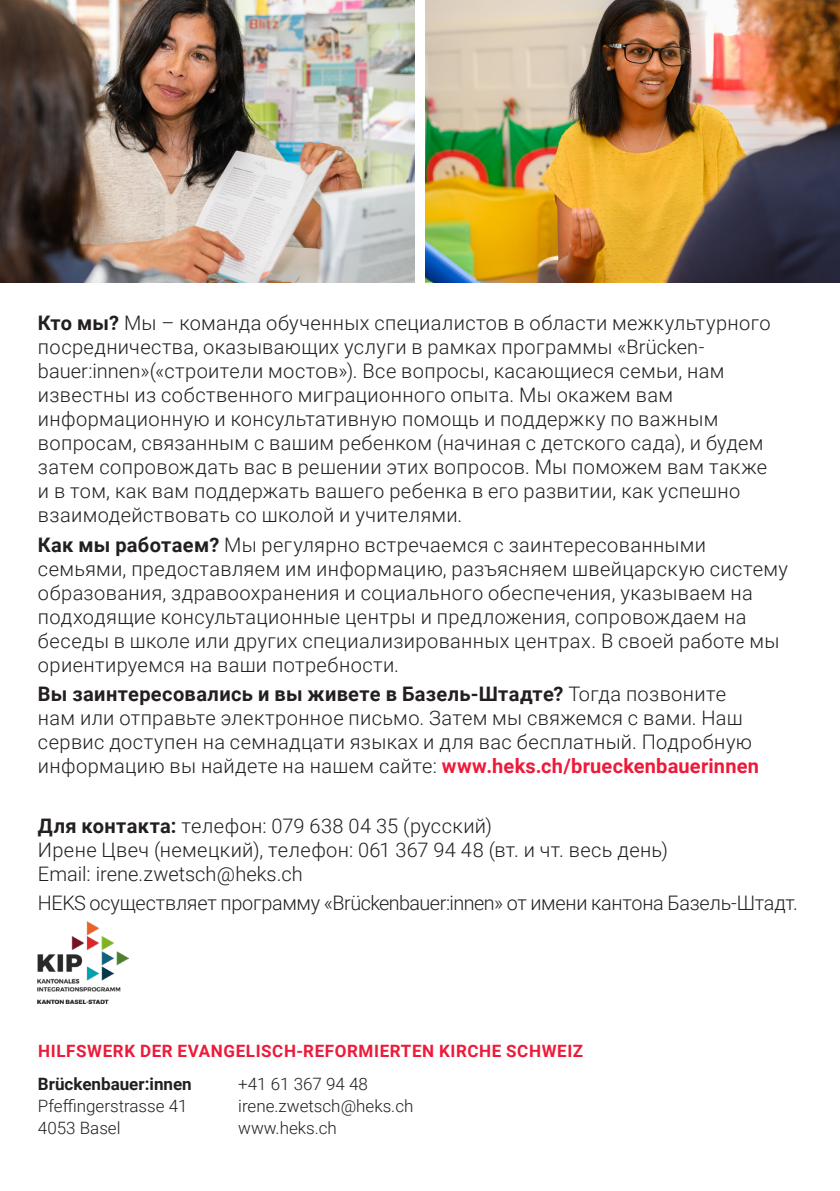
<style>
.page{position:relative;width:840px;height:1191px;background:#fff}
.page>*{position:absolute;margin:0;border:0;box-sizing:border-box;transform-origin:0 0}
.t1{font:300 20px/24px "Roboto";letter-spacing:.02em;color:#231f20}
.t2{font:300 20px "Roboto";letter-spacing:-.015em;color:#231f20}
.t3{font:300 17px "Roboto";color:#231f20}
.t4{font:700 17px "Roboto";letter-spacing:.035em;color:#ed1a3a}
.t5{font:700 17px "Roboto";color:#231f20}
.s1{font-weight:700}
.s2{font-weight:700;color:#ed1a3a}
</style>
<div class="page">
<img style="left:0;top:0;width:414px;height:283px">
<img style="left:425px;top:0;width:414px;height:283px">
<img style="left:38px;top:921px;width:90px;height:82px">
<p class="t1" style="left:38px;top:310px;width:733px"><span class="s1">Кто мы?</span> Мы – команда обученных специалистов в области межкультурного посредничества, оказывающих услуги в рамках программы «Brücken&shy;bauer:innen»(«строители мостов»). Все вопросы, касающиеся семьи, нам известны из собственного миграционного опыта. Мы окажем вам информационную и консультативную помощь и поддержку по важным вопросам, связанным с вашим ребенком (начиная с детского сада), и будем затем сопровождать вас в решении этих вопросов. Мы поможем вам также и в том, как вам поддержать вашего ребенка в его развитии, как успешно взаимодействовать со школой и учителями.</p>
<p class="t1" style="left:38px;top:531px;width:751px"><span class="s1">Как мы работаем?</span> Мы регулярно встречаемся с заинтересованными семьями, предоставляем им информацию, разъясняем швейцарскую систему образования, здравоохранения и социального обеспечения, указываем на подходящие консультационные центры и предложения, сопровождаем на беседы в школе или других специализированных центрах. В своей работе мы ориентируемся на ваши потребности.</p>
<p class="t1" style="left:38px;top:681px;width:722px"><span class="s1">Вы заинтересовались и вы живете в Базель-Штадте?</span> Тогда позвоните нам или отправьте электронное письмо. Затем мы свяжемся с вами. Наш сервис доступен на семнадцати языках и для вас бесплатный. Подробную информацию вы найдете на нашем сайте: <span class="s2">www.heks.ch/brueckenbauerinnen</span></p>
<p class="t1" style="left:38px;top:812px;width:631px"><span class="s1">Для контакта:</span> телефон: 079 638 04 35 (русский)<br>Ирене Цвеч (немецкий), телефон: 061 367 94 48 (вт. и чт. весь день)<br>Email: irene.zwetsch@heks.ch</p>
<p class="t2" style="left:38px;top:889px;width:761px">HEKS осуществляет программу «Brückenbauer:innen» от имени кантона Базель-Штадт.</p>
<p class="t4" style="left:38px;top:1039px;width:546px">HILFSWERK DER EVANGELISCH-REFORMIERTEN KIRCHE SCHWEIZ</p>
<p class="t5" style="left:38px;top:1072px;width:155px">Brückenbauer:innen</p>
<p class="t3" style="left:238px;top:1072px;width:131px">+41 61 367 94 48</p>
<p class="t3" style="left:38px;top:1094px;width:151px">Pfeffingerstrasse 41</p>
<p class="t3" style="left:238px;top:1094px;width:177px">irene.zwetsch@heks.ch</p>
<p class="t3" style="left:38px;top:1116px;width:84px">4053 Basel</p>
<p class="t3" style="left:238px;top:1116px;width:100px">www.heks.ch</p>
</div>
